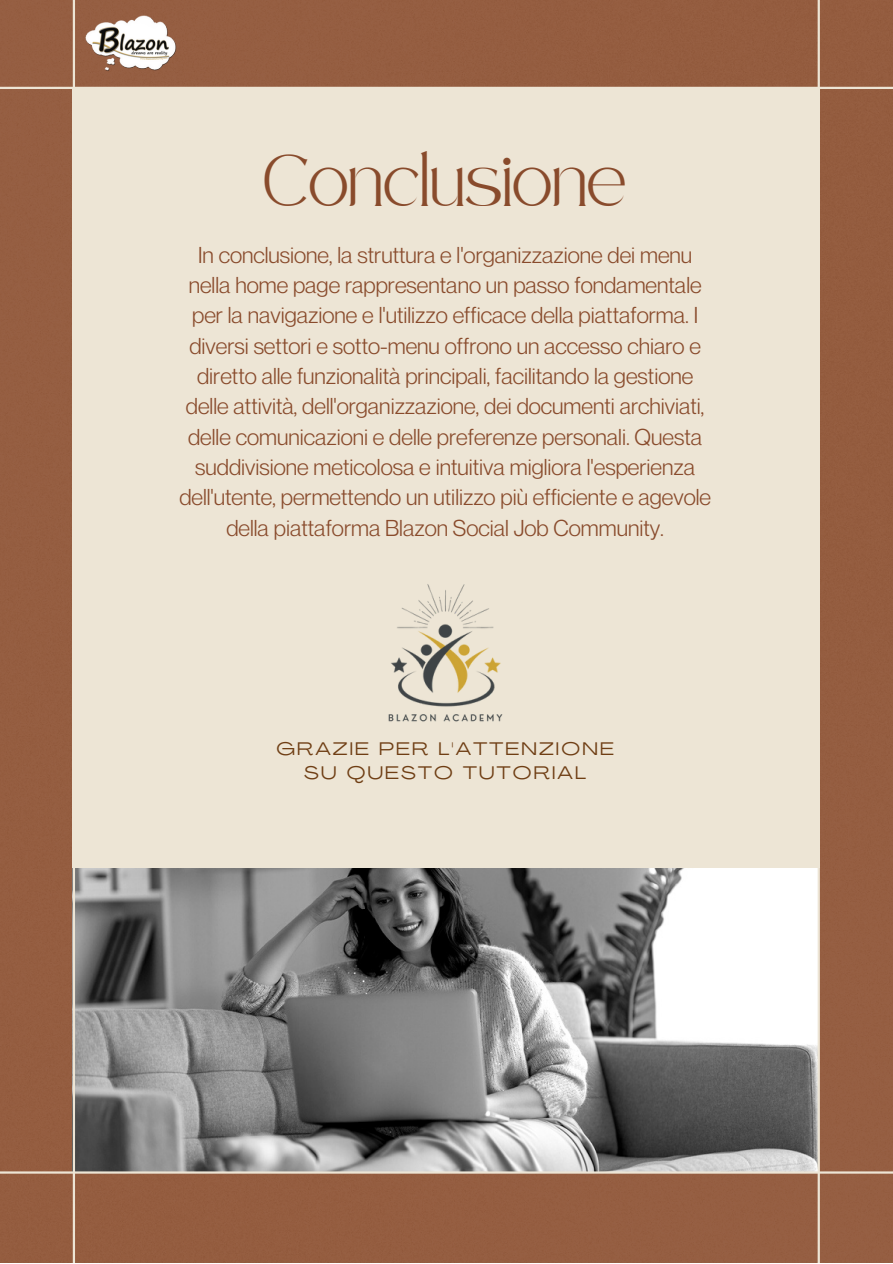
<style>
.page{position:relative;width:893px;height:1264px;background:#fff}
.page>*{position:absolute;margin:0;border:0;box-sizing:border-box;transform-origin:0 0}
.t1{font:36px "Safira March";color:#894b2c}
.t2{font:22.5px/30.3px "Neue Montreal";color:#894b2c;text-align:center}
.t3{font:18px "Agrandir Grand";letter-spacing:.125em;color:#6f3e14}
</style>
<div class="page">
<div style="left:0;top:0;width:892px;height:1262px;background:#955d40"></div>
<img style="left:75px;top:868px;width:742px;height:303px">
<div style="left:73px;top:87px;width:746px;height:781px;background:#ede5d5"></div>
<hr style="left:73px;top:0;width:2px;height:1262px;background:#ede5d5">
<hr style="left:817px;top:0;width:2px;height:1262px;background:#ede5d5">
<hr style="left:0;top:87px;width:892px;height:2px;background:#ede5d5">
<hr style="left:0;top:1171px;width:892px;height:2px;background:#ede5d5">
<img style="left:388px;top:584px;width:115px;height:138px">
<img style="left:75px;top:12px;width:106px;height:63px">
<p class="t1" style="left:264px;top:172px;width:364px">Conclusione</p>
<p class="t2" style="left:179px;top:239px;width:533px">In conclusione, la struttura e l'organizzazione dei menu nella home page rappresentano un passo fondamentale per la navigazione e l'utilizzo efficace della piattaforma. I diversi settori e sotto-menu offrono un accesso chiaro e diretto alle funzionalità principali, facilitando la gestione delle attività, dell'organizzazione, dei documenti archiviati, delle comunicazioni e delle preferenze personali. Questa suddivisione meticolosa e intuitiva migliora l'esperienza dell'utente, permettendo un utilizzo più efficiente e agevole della piattaforma Blazon Social Job Community.</p>
<p class="t3" style="left:276px;top:741px;width:339px">GRAZIE PER L'ATTENZIONE</p>
<p class="t3" style="left:304px;top:766px;width:283px">SU QUESTO TUTORIAL</p>
</div>
